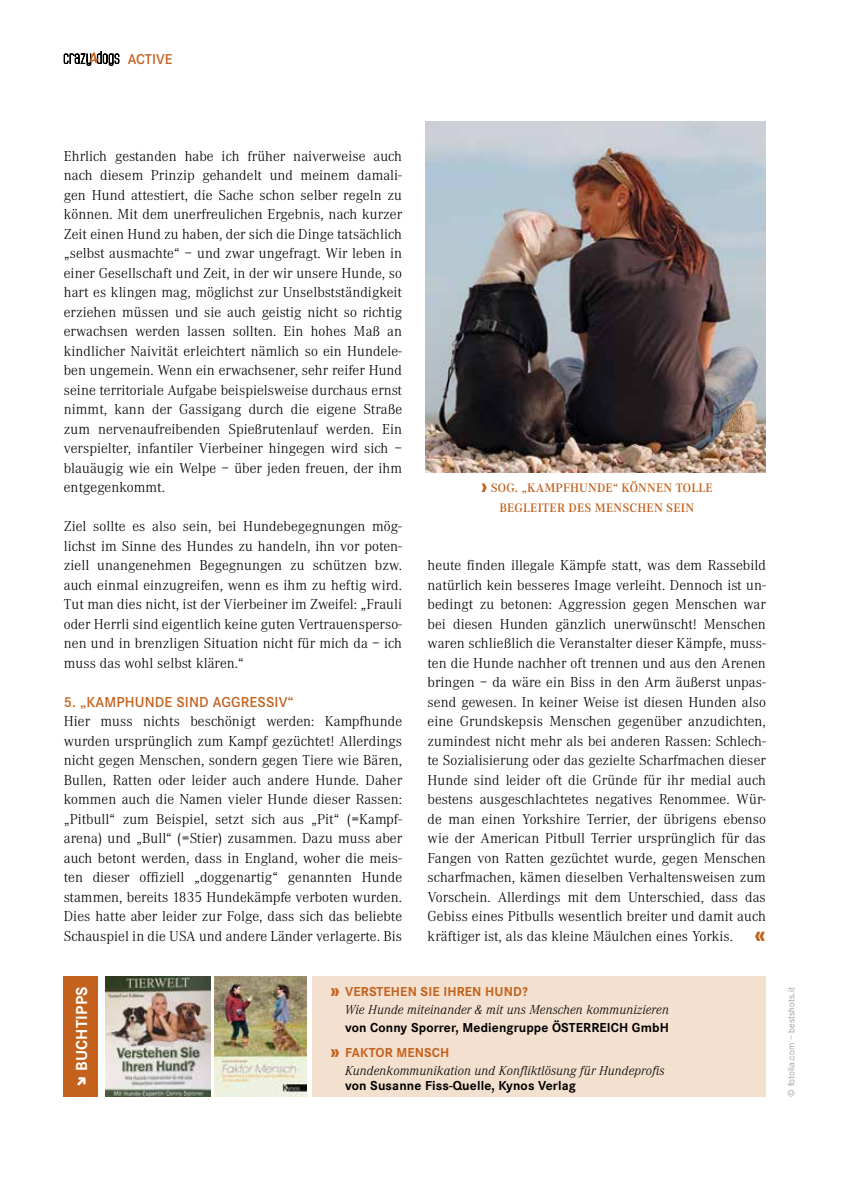
<style>
.page{position:relative;width:851px;height:1191px;background:#fff}
.page>*{position:absolute;margin:0;border:0;box-sizing:border-box;transform-origin:0 0}
.t1{font:800 19.5px "Corporate S";color:#c3611d}
.t2{font:700 16.5px "Corporate S";letter-spacing:.01em;color:#fff}
.t3{font:300 15px/19.5px "Corporate A";letter-spacing:.005em;color:#000;text-align:justify}
.t4{font:600 15px "Corporate S";letter-spacing:.01em;color:#c3611d}
.t5{font:600 14.85px "Corporate S";color:#c3611d}
.t6{font:italic 300 13.5px "Corporate A";letter-spacing:.01em;color:#000}
.t7{font:700 13.5px/25.5px "Corporate S";letter-spacing:.01em;color:#000}
.t8{font:700 13.5px "Corporate S";letter-spacing:.01em;color:#c3611d}
.t9{font:600 12.75px/19.5px "Corporate A";letter-spacing:.015em;color:#c3611d;text-align:center}
.t10{font:300 9.75px "Corporate S";letter-spacing:.01em;color:#878787}
.s1{font-family:"Corporate S";font-weight:800;font-size:18px}
.s2{font-weight:800;font-size:16.5px}
.s3{font-weight:800;font-size:16.5px;color:#c3611d}
.s4{color:#c3611d}
</style>
<div class="page">
<svg style="left:63px;top:51px;width:57px;height:15px"></svg>
<img style="left:106px;top:976px;width:104px;height:121px">
<img style="left:215px;top:976px;width:91px;height:121px">
<div style="left:313px;top:976px;width:452px;height:120px;background:#f4e0cf"></div>
<div style="left:64px;top:976px;width:34px;height:121px;background:#c3611d"></div>
<img style="left:425px;top:122px;width:340px;height:351px">
<p class="t5" style="left:128px;top:50px;width:46px">ACTIVE</p>
<p class="t3" style="left:64px;top:146px;width:340px">Ehrlich gestanden habe ich früher naiverweise auch nach diesem Prinzip gehandelt und meinem damali&shy;gen Hund attestiert, die Sache schon selber regeln zu können. Mit dem unerfreulichen Ergebnis, nach kurzer Zeit einen Hund zu haben, der sich die Dinge tatsächlich „selbst ausmachte“ – und zwar ungefragt. Wir leben in einer Gesellschaft und Zeit, in der wir unsere Hunde, so hart es klingen mag, möglichst zur Unselbstständigkeit erziehen müssen und sie auch geistig nicht so richtig erwachsen werden lassen sollten. Ein hohes Maß an kindlicher Naivität erleichtert nämlich so ein Hundele&shy;ben ungemein. Wenn ein erwachsener, sehr reifer Hund seine territoriale Aufgabe beispielsweise durchaus ernst nimmt, kann der Gassigang durch die eigene Straße zum nervenaufreibenden Spießrutenlauf werden. Ein verspielter, infantiler Vierbeiner hingegen wird sich – blauäugig wie ein Welpe – über jeden freuen, der ihm entgegenkommt.</p>
<p class="t3" style="left:64px;top:517px;width:340px">Ziel sollte es also sein, bei Hundebegegnungen mög&shy;lichst im Sinne des Hundes zu handeln, ihn vor poten&shy;ziell unangenehmen Begegnungen zu schützen bzw. auch einmal einzugreifen, wenn es ihm zu heftig wird.<br>Tut man dies nicht, ist der Vierbeiner im Zweifel: „Frauli oder Herrli sind eigentlich keine guten Vertrauensperso&shy;nen und in brenzligen Situation nicht für mich da – ich muss das wohl selbst klären.“</p>
<p class="t4" style="left:64px;top:693px;width:231px">5. „KAMPHUNDE SIND AGGRESSIV“</p>
<p class="t3" style="left:64px;top:712px;width:340px">Hier muss nichts beschönigt werden: Kampfhunde wurden ursprünglich zum Kampf gezüchtet! Allerdings nicht gegen Menschen, sondern gegen Tiere wie Bären, Bullen, Ratten oder leider auch andere Hunde. Daher kommen auch die Namen vieler Hunde dieser Rassen: „Pitbull“ zum Beispiel, setzt sich aus „Pit“ (=Kampf&shy;arena) und „Bull“ (=Stier) zusammen. Dazu muss aber auch betont werden, dass in England, woher die meis&shy;ten dieser offiziell „doggenartig“ genannten Hunde stammen, bereits 1835 Hundekämpfe verboten wurden.<br>Dies hatte aber leider zur Folge, dass sich das beliebte Schauspiel in die USA und andere Länder verlagerte. Bis</p>
<p class="t9" style="left:480px;top:478px;width:233px"><span class="s1">›</span> SOG. „KAMPFHUNDE“ KÖNNEN TOLLE<br>BEGLEITER DES MENSCHEN SEIN</p>
<p class="t3" style="left:427px;top:556px;width:340px">heute finden illegale Kämpfe statt, was dem Rassebild natürlich kein besseres Image verleiht. Dennoch ist un&shy;bedingt zu betonen: Aggression gegen Menschen war bei diesen Hunden gänzlich unerwünscht! Menschen waren schließlich die Veranstalter dieser Kämpfe, muss&shy;ten die Hunde nachher oft trennen und aus den Arenen bringen – da wäre ein Biss in den Arm äußerst unpas&shy;send gewesen. In keiner Weise ist diesen Hunden also eine Grundskepsis Menschen gegenüber anzudichten, zumindest nicht mehr als bei anderen Rassen: Schlech&shy;te Sozialisierung oder das gezielte Scharfmachen dieser Hunde sind leider oft die Gründe für ihr medial auch bestens ausgeschlachtetes negatives Renommee. Wür&shy;de man einen Yorkshire Terrier, der übrigens ebenso wie der American Pitbull Terrier ursprünglich für das Fangen von Ratten gezüchtet wurde, gegen Menschen scharfmachen, kämen dieselben Verhaltensweisen zum Vorschein. Allerdings mit dem Unterschied, dass das Gebiss eines Pitbulls wesentlich breiter und damit auch kräftiger ist, als das kleine Mäulchen eines Yorkis.</p>
<h1 class="t1" style="left:754px;top:922px;width:13px">«</h1>
<p class="t2" style="left:72px;top:1070px;width:86px;rotate:-90deg">BUCHTIPPS</p>
<p class="t8" style="left:330px;top:983px;width:199px"><span class="s2">»</span> VERSTEHEN SIE IHREN HUND?</p>
<p class="t6" style="left:345px;top:1001px;width:325px">Wie Hunde miteinander &amp; mit uns Menschen kommunizieren</p>
<p class="t7" style="left:330px;top:1014px;width:340px;text-indent:15px">von Conny Sporrer, Mediengruppe ÖSTERREICH GmbH <span class="s3">»</span> <span class="s4">FAKTOR MENSCH</span></p>
<p class="t6" style="left:345px;top:1063px;width:321px">Kundenkommunikation und Konfliktlösung für Hundeprofis</p>
<p class="t7" style="left:345px;top:1073px;width:232px">von Susanne Fiss-Quelle, Kynos Verlag</p>
<p class="t10" style="left:785px;top:1096px;width:111px;rotate:-90deg">© fotolia.com – bestshots.it</p>
</div>
